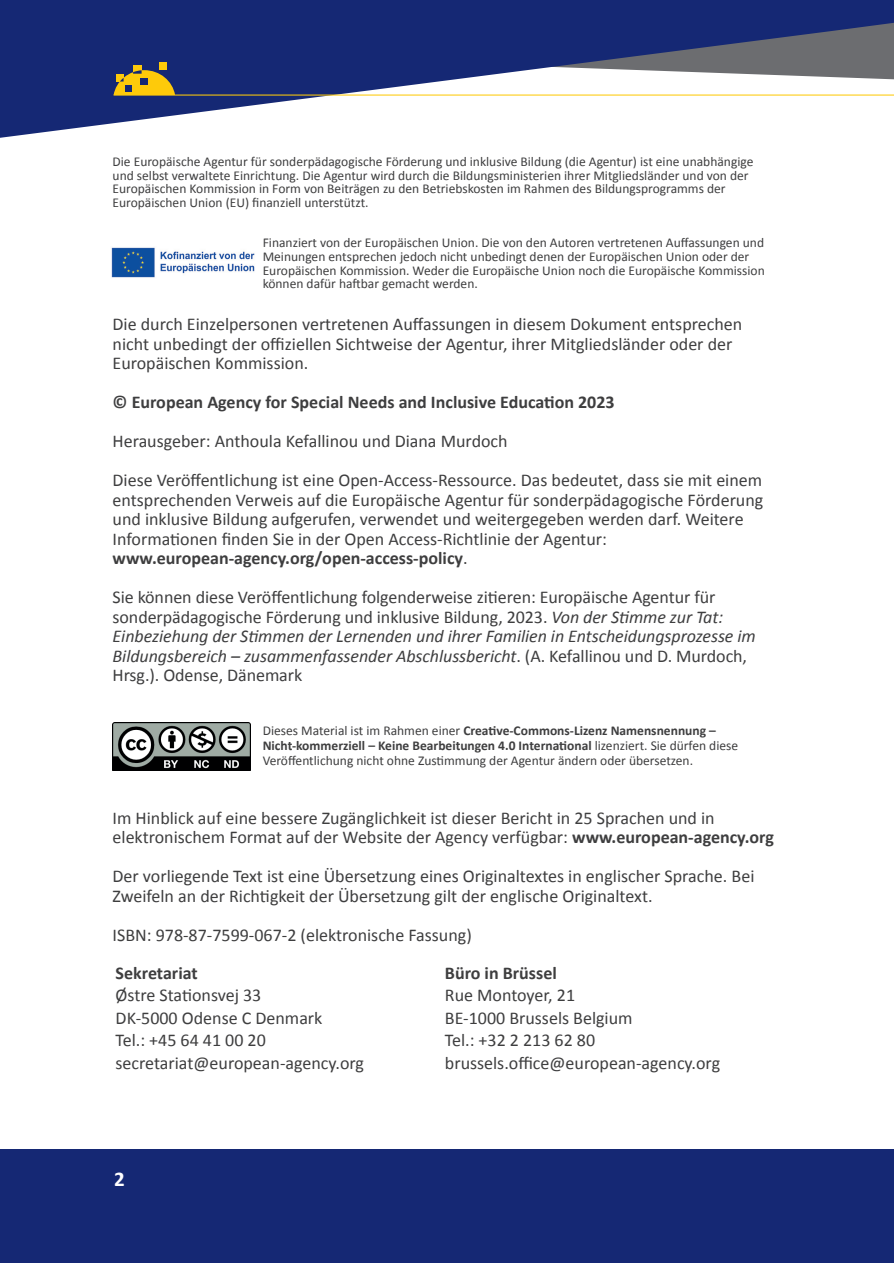
<style>
.page{position:relative;width:894px;height:1263px;background:#fff}
.page>*{position:absolute;margin:0;border:0;box-sizing:border-box;transform-origin:0 0}
.t1{font:700 21px "Calibri";color:#fff}
.t2{font:18px/19.5px "Calibri";color:#3e3e3f}
.t3{font:13.5px/13.5px "Calibri";color:#3e3e3f}
.s1{font-weight:700}
.s2{font-style:italic}
</style>
<div class="page">
<svg style="left:0;top:0;width:893px;height:138px;fill:#152874"></svg>
<hr style="left:114px;top:95px;width:779px;height:1px;background:#feca0a">
<div style="left:159px;top:62px;width:8px;height:8px;background:#feca0a"></div>
<div style="left:133px;top:65px;width:8px;height:9px;background:#feca0a"></div>
<svg style="left:114px;top:70px;width:61px;height:25px;background:#b99a29"></svg>
<img style="left:111px;top:247px;width:144px;height:31px">
<img style="left:112px;top:722px;width:139px;height:49px">
<div style="left:0;top:1150px;width:893px;height:113px;background:#152874"></div>
<p class="t3" style="left:112px;top:155px;width:642px">Die Europäische Agentur für sonderpädagogische Förderung und inklusive Bildung (die Agentur) ist eine unabhängige und selbst verwaltete Einrichtung. Die Agentur wird durch die Bildungsministerien ihrer Mitgliedsländer und von der Europäischen Kommission in Form von Beiträgen zu den Betriebskosten im Rahmen des Bildungsprogramms der Europäischen Union (EU) finanziell unterstützt.</p>
<p class="t3" style="left:262px;top:236px;width:503px">Finanziert von der Europäischen Union. Die von den Autoren vertretenen Auffassungen und Meinungen entsprechen jedoch nicht unbedingt denen der Europäischen Union oder der Europäischen Kommission. Weder die Europäische Union noch die Europäische Kommission können dafür haftbar gemacht werden.</p>
<p class="t2" style="left:112px;top:313px;width:631px">Die durch Einzelpersonen vertretenen Auffassungen in diesem Dokument entsprechen nicht unbedingt der offiziellen Sichtweise der Agentur, ihrer Mitgliedsländer oder der<br>Europäischen Kommission.</p>
<p class="t2" style="left:112px;top:382px;width:651px;line-height:39px"><span class="s1">© European Agency for Special Needs and Inclusive Education 2023<br></span>Herausgeber: Anthoula Kefallinou und Diana Murdoch<br>Diese Veröffentlichung ist eine Open-Access-Ressource. Das bedeutet, dass sie mit einem</p>
<p class="t2" style="left:112px;top:489px;width:652px">entsprechenden Verweis auf die Europäische Agentur für sonderpädagogische Förderung und inklusive Bildung aufgerufen, verwendet und weitergegeben werden darf. Weitere Informationen finden Sie in der Open Access-Richtlinie der Agentur: <span class="s1">www.european-agency.org/open-access-policy</span>.</p>
<p class="t2" style="left:112px;top:586px;width:644px">Sie können diese Veröffentlichung folgenderweise zitieren: Europäische Agentur für sonderpädagogische Förderung und inklusive Bildung, 2023. <span class="s2">Von der Stimme zur Tat:<br>Einbeziehung der Stimmen der Lernenden und ihrer Familien in Entscheidungsprozesse im Bildungsbereich – zusammenfassender Abschlussbericht</span>. (A. Kefallinou und D. Murdoch, Hrsg.). Odense, Dänemark</p>
<p class="t3" style="left:262px;top:722px;width:477px;line-height:15px">Dieses Material ist im Rahmen einer <span class="s1">Creative-Commons-Lizenz Namensnennung –<br>Nicht-kommerziell – Keine Bearbeitungen 4.0 International</span> lizenziert. Sie dürfen diese<br>Veröffentlichung nicht ohne Zustimmung der Agentur ändern oder übersetzen.</p>
<p class="t2" style="left:112px;top:807px;width:662px">Im Hinblick auf eine bessere Zugänglichkeit ist dieser Bericht in 25 Sprachen und in elektronischem Format auf der Website der Agency verfügbar: <span class="s1">www.european-agency.org</span></p>
<p class="t2" style="left:112px;top:865px;width:643px">Der vorliegende Text ist eine Übersetzung eines Originaltextes in englischer Sprache. Bei<br>Zweifeln an der Richtigkeit der Übersetzung gilt der englische Originaltext.</p>
<p class="t2" style="left:112px;top:924px;width:360px">ISBN: 978-87-7599-067-2 (elektronische Fassung)</p>
<p class="t2" style="left:115px;top:961px;width:250px;line-height:22.5px"><span class="s1">Sekretariat<br></span>Østre Stationsvej 33<br>DK-5000 Odense C Denmark<br>Tel.: +45 64 41 00 20 secretariat@european-agency.org</p>
<p class="t2" style="left:445px;top:961px;width:276px;line-height:22.5px"><span class="s1">Büro in Brüssel<br></span>Rue Montoyer, 21<br>BE-1000 Brussels Belgium<br>Tel.: +32 2 213 62 80 brussels.office@european-agency.org</p>
<p class="t1" style="left:114px;top:1165px;width:12px">2</p>
</div>
